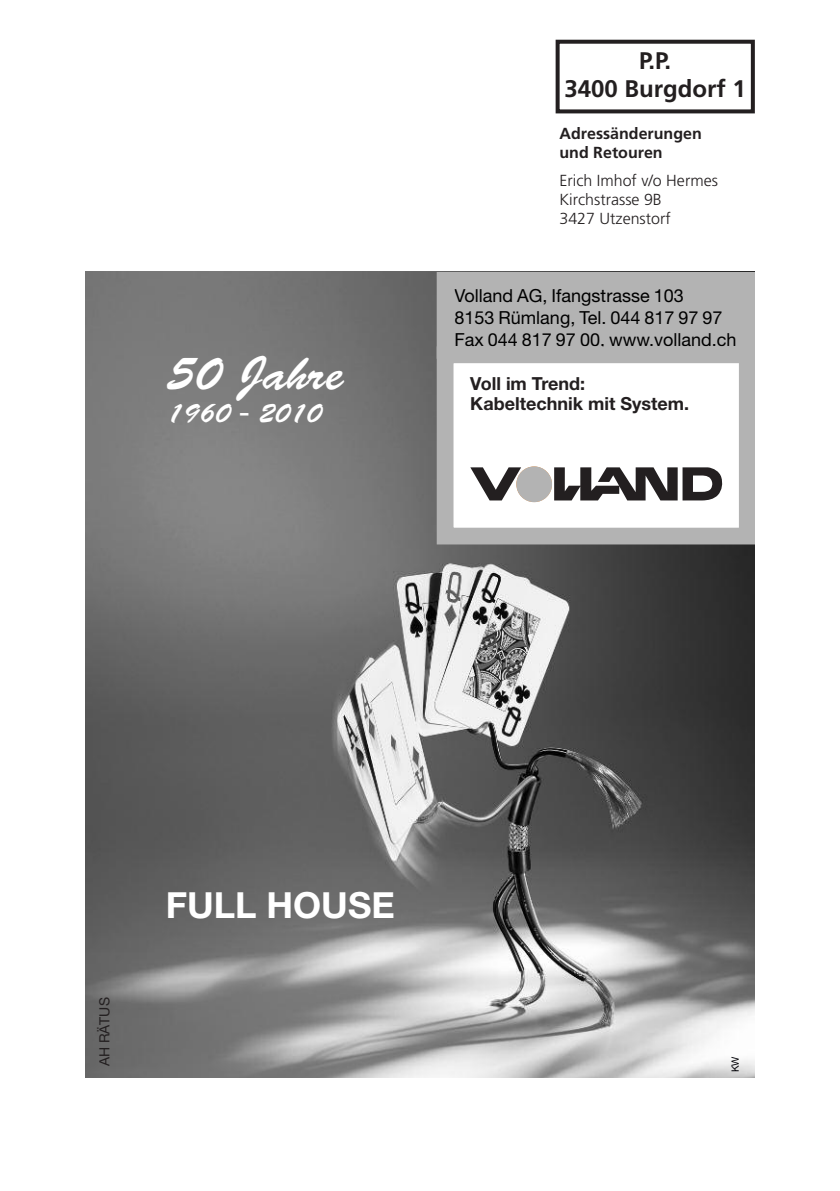
<style>
.page{position:relative;width:840px;height:1191px;background:#fff}
.page>*{position:absolute;margin:0;border:0;box-sizing:border-box;transform-origin:0 0}
.t1{font:48px "Brush Script Std+WWQUFG";color:#fff}
.t2{font:36px "Helvetica Neue Bold+ZXGWMB";color:#fff}
.t3{font:28px "Brush Script Std+WWQUFG";color:#fff}
.t4{font:700 24px/28.8px "Frutiger";color:#231f20;text-align:center}
.t5{font:18px/22px "Helvetica Neue Roman+KBUXVE";color:#000}
.t6{font:18px/19.8px "Helvetica Neue Bold+ZXGWMB";color:#231f20}
.t7{font:300 16px/19.2px "Frutiger";color:#231f20}
.t8{font:700 16px/19.2px "Frutiger";color:#231f20}
.t9{font:14px "Helvetica Neue";color:#231f20}
.t10{font:10px "Helvetica Neue Roman SC700+FKSDCI";color:#000005}
</style>
<div class="page">
<div style="left:555px;top:40px;width:199px;height:73px;border:4px solid #231f20"></div>
<img style="left:86px;top:272px;width:668px;height:805px">
<div style="left:436px;top:272px;width:318px;height:87px;border:17px solid #b3b3b3"></div>
<div style="left:453px;top:286px;width:285px;height:63px;background:#b3b3b3"></div>
<div style="left:452px;top:285px;width:287px;height:65px;border:2px solid #b3b3b3"></div>
<div style="left:445px;top:355px;width:301px;height:181px;background:#fff"></div>
<div style="left:436px;top:346px;width:318px;height:198px;border:17px solid #b3b3b3"></div>
<svg style="left:470px;top:467px;width:51px;height:33px"></svg>
<svg style="left:554px;top:467px;width:168px;height:33px"></svg>
<div style="left:516px;top:466px;width:35px;height:36px;background:#b3b3b3;border-radius:50%"></div>
<h1 class="t1" style="left:167px;top:356px;width:178px">50 Jahre</h1>
<h3 class="t3" style="left:167px;top:403px;width:156px">1960 - 2010</h3>
<h3 class="t4" style="left:564px;top:48px;width:183px">P. P.<br>3400 Burgdorf 1</h3>
<p class="t8" style="left:559px;top:125px;width:144px">Adressänderungen und Retouren</p>
<p class="t7" style="left:559px;top:172px;width:160px">Erich Imhof v/o Hermes<br>Kirchstrasse 9B<br>3427 Utzenstorf</p>
<p class="t5" style="left:454px;top:286px;width:283px">Volland AG, Ifangstrasse 103<br>8153 Rümlang, Tel. 044 817 97 97<br>Fax 044 817 97 00, www.volland.ch</p>
<p class="t6" style="left:470px;top:375px;width:220px">Voll im Trend:<br>Kabeltechnik mit System.</p>
<p class="t9" style="left:99px;top:1066px;width:70px;rotate:-90deg">AH RÄTUS</p>
<h2 class="t2" style="left:166px;top:892px;width:230px">FULL HOUSE</h2>
<p class="t10" style="left:731px;top:1072px;width:17px;rotate:-90deg">KW</p>
</div>
